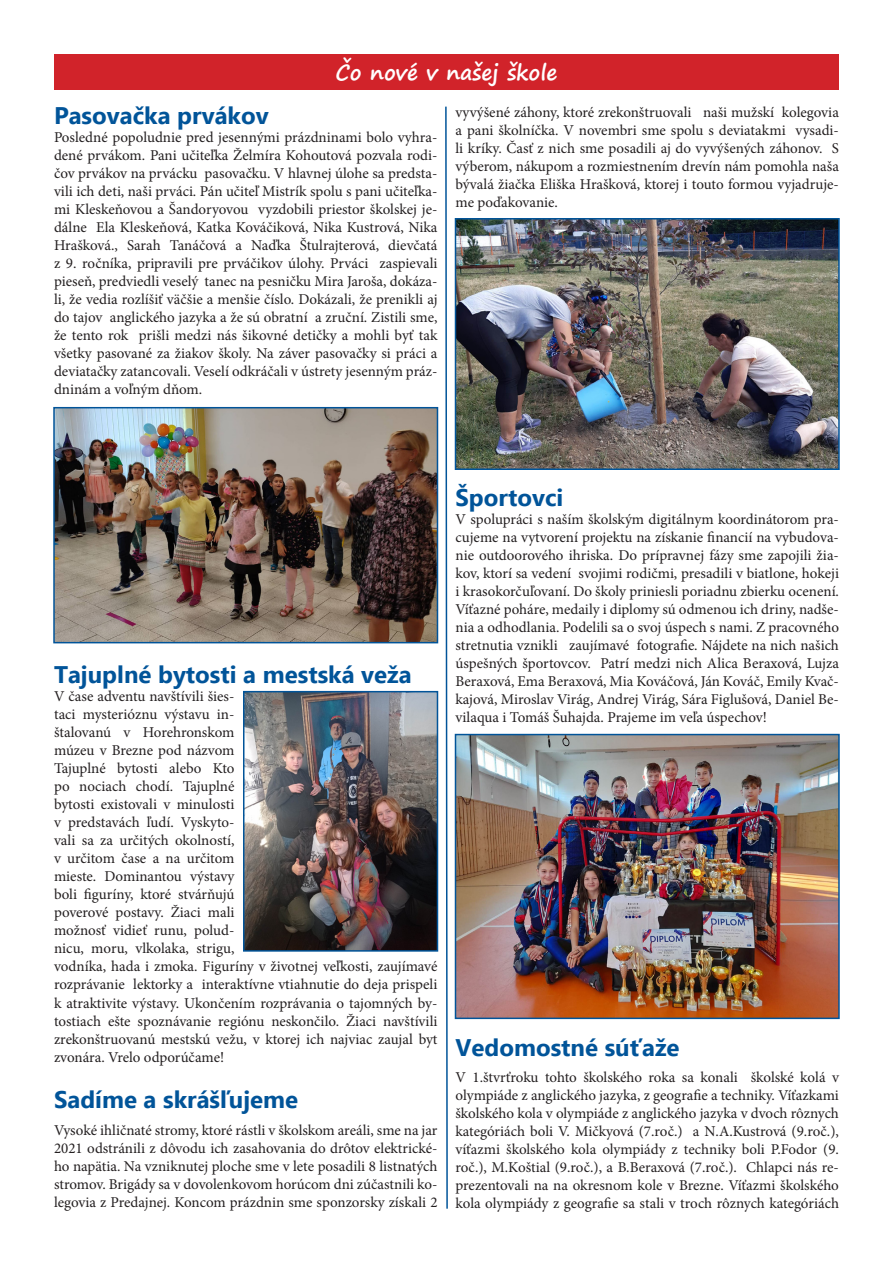
<style>
.page{position:relative;width:893px;height:1263px;background:#fff}
.page>*{position:absolute;margin:0;border:0;box-sizing:border-box;transform-origin:0 0}
.Heading_1{font:700 24px "Ebrima";color:#015499}
.Normálny{font:700 21px "Segoe Print";color:#fff}
.Normálny-2{font:15px/18px "Minion Pro";color:#231f20;text-align:justify}
</style>
<div class="page">
<div style="left:54px;top:54px;width:785px;height:36px;background:#d1232a"></div>
<img style="left:56px;top:410px;width:379px;height:230px">
<div style="left:53px;top:407px;width:385px;height:236px;border:2px solid #015499"></div>
<img style="left:246px;top:694px;width:189px;height:255px">
<div style="left:243px;top:691px;width:195px;height:261px;border:2px solid #015499"></div>
<img style="left:458px;top:221px;width:379px;height:246px">
<div style="left:455px;top:218px;width:385px;height:252px;border:2px solid #015499"></div>
<img style="left:458px;top:737px;width:379px;height:279px">
<div style="left:455px;top:734px;width:385px;height:285px;border:2px solid #015499"></div>
<svg style="left:445px;top:106px;width:3px;height:1103px"></svg>
<p class="Normálny" style="left:336px;top:54px;width:223px">Čo nové v našej škole</p>
<p class="Heading_1" style="left:54px;top:98px;width:216px">Pasovačka prvákov</p>
<p class="Normálny-2" style="left:54px;top:128px;width:385px">Posledné popoludnie pred jesennými prázdninami bolo vyhra&shy;dené prvákom. Pani učiteľka Želmíra Kohoutová pozvala rodi&shy;čov prvákov na prvácku pasovačku. V hlavnej úlohe sa predsta&shy;vili ich deti, naši prváci. Pán učiteľ Mistrík spolu s pani učiteľka&shy;mi Kleskeňovou a Šandoryovou vyzdobili priestor školskej je&shy;dálne Ela Kleskeňová, Katka Kováčiková, Nika Kustrová, Nika Hrašková., Sarah Tanáčová a Naďka Štulrajterová, dievčatá z 9. ročníka, pripravili pre prváčikov úlohy. Prváci zaspievali pieseň, predviedli veselý tanec na pesničku Mira Jaroša, dokáza&shy;li, že vedia rozlíšiť väčšie a menšie číslo. Dokázali, že prenikli aj do tajov anglického jazyka a že sú obratní a zruční. Zistili sme, že tento rok prišli medzi nás šikovné detičky a mohli byť tak všetky pasované za žiakov školy. Na záver pasovačky si práci a deviatačky zatancovali. Veselí odkráčali v ústrety jesenným práz&shy;dninám a voľným dňom.</p>
<p class="Normálny-2" style="left:455px;top:103px;width:385px">vyvýšené záhony, ktoré zrekonštruovali naši mužskí kolegovia a pani školníčka. V novembri sme spolu s deviatakmi vysadi&shy;li kríky. Časť z nich sme posadili aj do vyvýšených záhonov. S výberom, nákupom a rozmiestnením drevín nám pomohla naša bývalá žiačka Eliška Hrašková, ktorej i touto formou vyjadruje&shy;me poďakovanie.</p>
<p class="Heading_1" style="left:54px;top:657px;width:359px">Tajuplné bytosti a mestská veža</p>
<p class="Normálny-2" style="left:54px;top:688px;width:385px;text-align:left">V čase adventu navštívili šies-<br>taci mysterióznu výstavu in-<br>štalovanú v Horehronskom<br>múzeu v Brezne pod názvom<br>Tajuplné bytosti alebo Kto<br>po nociach chodí. Tajuplné<br>bytosti existovali v minulosti<br>v predstavách ľudí. Vyskyto-<br>vali sa za určitých okolností,<br>v určitom čase a na určitom<br>mieste. Dominantou výstavy<br>boli figuríny, ktoré stvárňujú<br>poverové postavy. Žiaci mali<br>možnosť vidieť runu, polud-<br>nicu, moru, vlkolaka, strigu,<br>vodníka, hada i zmoka. Figuríny v životnej veľkosti, zaujímavé rozprávanie lektorky a interaktívne vtiahnutie do deja prispeli k atraktivite výstavy. Ukončením rozprávania o tajomných by&shy;tostiach ešte spoznávanie regiónu neskončilo. Žiaci navštívili zrekonštruovanú mestskú vežu, v ktorej ich najviac zaujal byt zvonára. Vrelo odporúčame!</p>
<p class="Heading_1" style="left:54px;top:1082px;width:246px">Sadíme a skrášľujeme</p>
<p class="Normálny-2" style="left:54px;top:1121px;width:385px">Vysoké ihličnaté stromy, ktoré rástli v školskom areáli, sme na jar 2021 odstránili z dôvodu ich zasahovania do drôtov elektrické&shy;ho napätia. Na vzniknutej ploche sme v lete posadili 8 listnatých stromov. Brigády sa v dovolenkovom horúcom dni zúčastnili ko&shy;legovia z Predajnej. Koncom prázdnin sme sponzorsky získali 2</p>
<p class="Heading_1" style="left:455px;top:480px;width:109px">Športovci</p>
<p class="Normálny-2" style="left:455px;top:510px;width:385px">V spolupráci s naším školským digitálnym koordinátorom pra&shy;cujeme na vytvorení projektu na získanie financií na vybudova&shy;nie outdoorového ihriska. Do prípravnej fázy sme zapojili žia&shy;kov, ktorí sa vedení svojimi rodičmi, presadili v biatlone, hokeji i krasokorčuľovaní. Do školy priniesli poriadnu zbierku ocenení.<br>Víťazné poháre, medaily i diplomy sú odmenou ich driny, nadše&shy;nia a odhodlania. Podelili sa o svoj úspech s nami. Z pracovného stretnutia vznikli zaujímavé fotografie. Nájdete na nich našich úspešných športovcov. Patrí medzi nich Alica Beraxová, Lujza Beraxová, Ema Beraxová, Mia Kováčová, Ján Kováč, Emily Kvač&shy;kajová, Miroslav Virág, Andrej Virág, Sára Figlušová, Daniel Be&shy;vilaqua i Tomáš Šuhajda. Prajeme im veľa úspechov!</p>
<p class="Heading_1" style="left:455px;top:1029px;width:225px">Vedomostné súťaže</p>
<p class="Normálny-2" style="left:455px;top:1069px;width:385px">V 1.štvrťroku tohto školského roka sa konali školské kolá v olympiáde z anglického jazyka, z geografie a techniky. Víťazkami školského kola v olympiáde z anglického jazyka v dvoch rôznych kategóriách boli V. Mičkyová (7.roč.) a N.A.Kustrová (9.roč.), víťazmi školského kola olympiády z techniky boli P.Fodor (9. roč.), M.Koštial (9.roč.), a B.Beraxová (7.roč.). Chlapci nás re&shy;prezentovali na na okresnom kole v Brezne. Víťazmi školského kola olympiády z geografie sa stali v troch rôznych kategóriách</p>
</div>
